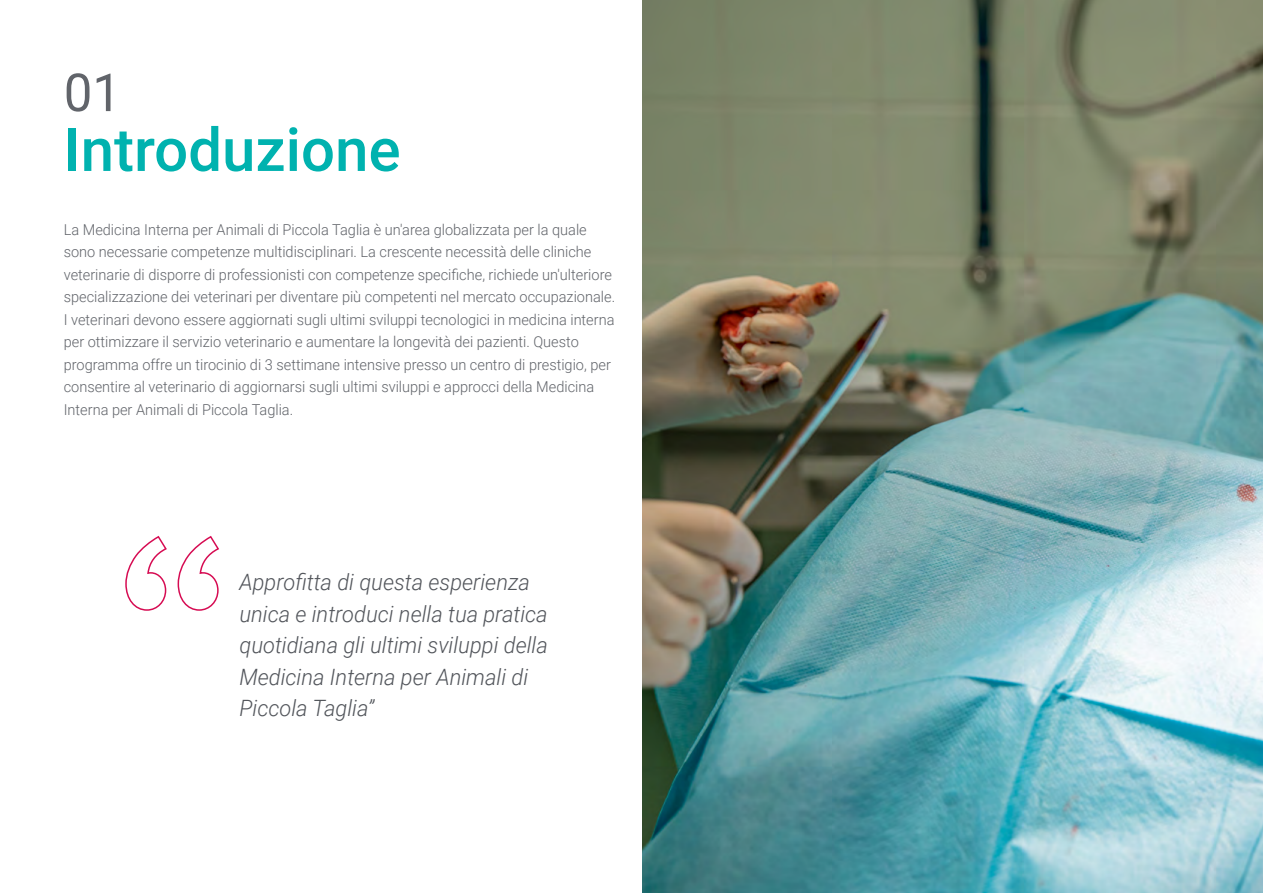
<style>
.page{position:relative;width:1263px;height:893px;background:#fff}
.page>*{position:absolute;margin:0;border:0;box-sizing:border-box;transform-origin:0 0}
.t1{font:500 60px "Roboto";color:#00b2af}
.t2{font:52.5px "Roboto";color:#61646a}
.t3{font:italic 300 22.5px/31.5px "Roboto";color:#52555b}
.t4{font:300 15px/22.5px "Roboto";color:#61646a}
</style>
<div class="page">
<img style="left:642px;top:0;width:621px;height:893px">
<svg style="left:125px;top:535px;width:94px;height:76px"></svg>
<h2 class="t2" style="left:64px;top:56px;width:59px">01</h2>
<h1 class="t1" style="left:64px;top:108px;width:338px">Introduzione</h1>
<p class="t4" style="left:64px;top:217px;width:553px">La Medicina Interna per Animali di Piccola Taglia è un'area globalizzata per la quale sono necessarie competenze multidisciplinari. La crescente necessità delle cliniche veterinarie di disporre di professionisti con competenze specifiche, richiede un'ulteriore specializzazione dei veterinari per diventare più competenti nel mercato occupazionale.<br>I veterinari devono essere aggiornati sugli ultimi sviluppi tecnologici in medicina interna per ottimizzare il servizio veterinario e aumentare la longevità dei pazienti. Questo programma offre un tirocinio di 3 settimane intensive presso un centro di prestigio, per consentire al veterinario di aggiornarsi sugli ultimi sviluppi e approcci della Medicina Interna per Animali di Piccola Taglia.</p>
<h3 class="t3" style="left:239px;top:566px;width:310px">Approfitta di questa esperienza unica e introduci nella tua pratica quotidiana gli ultimi sviluppi della<br>Medicina Interna per Animali di<br>Piccola Taglia”</h3>
</div>
